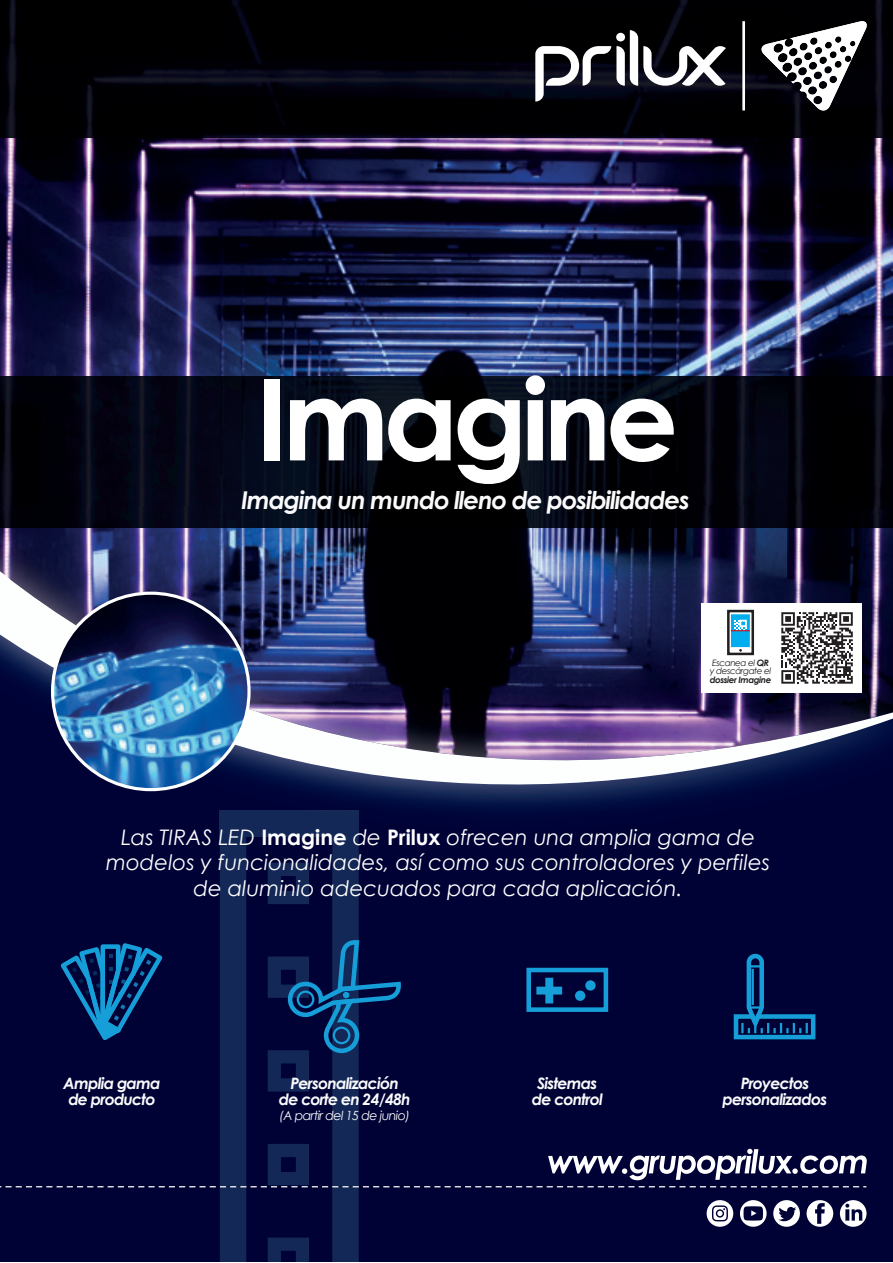
<style>
.page{position:relative;width:893px;height:1263px;background:#fff}
.page>*{position:absolute;margin:0;border:0;box-sizing:border-box;transform-origin:0 0}
.t1{font:700 113.4px "Century Gothic";letter-spacing:-.05em;color:#fff}
.t2{font:italic 700 24.6px "Century Gothic";letter-spacing:-.05em;color:#fbfbfc}
.t3{font:italic 21.45px/25.7px "Century Gothic";color:#fff;text-align:center}
.t4{font:italic 700 15.75px/15.8px "Century Gothic";letter-spacing:-.05em;color:#fbfbfc;text-align:center}
.t5{font:italic 12.6px "Century Gothic";letter-spacing:-.05em;color:#fbfbfc}
.t6{font:italic 8.85px/8.9px "Century Gothic";letter-spacing:-.05em;color:#231f20}
.t7{font:italic 700 8.85px "Century Gothic";letter-spacing:-.05em;color:#231f20}
.s1{font-weight:700}
.s2{font-weight:700;font-style:normal}
</style>
<div class="page">
<div style="left:0;top:579px;width:893px;height:683px;background:#000236"></div>
<img style="left:0;top:0;width:893px;height:528px">
<svg style="left:535px;top:30px;width:191px;height:72px"></svg>
<svg style="left:760px;top:21px;width:108px;height:91px"></svg>
<hr style="left:742px;top:21px;width:3px;height:89px;background:#fff">
<svg style="left:220px;top:836px;width:139px;height:426px"></svg>
<div style="left:526px;top:968px;width:82px;height:44px;border:5px solid #169ed9"></div>
<svg style="left:575px;top:980px;width:21px;height:21px"></svg>
<svg style="left:536px;top:978px;width:26px;height:25px"></svg>
<svg style="left:268px;top:938px;width:133px;height:153px"></svg>
<svg style="left:60px;top:943px;width:103px;height:97px"></svg>
<svg style="left:733px;top:953px;width:83px;height:87px"></svg>
<img style="left:0;top:528px;width:520px;height:29px">
<img style="left:520px;top:528px;width:267px;height:29px">
<img style="left:787px;top:528px;width:106px;height:29px">
<div style="left:220px;top:825px;width:139px;height:11px;background:#132856"></div>
<img style="left:0;top:557px;width:893px;height:268px">
<img style="left:53px;top:593px;width:196px;height:197px;border-radius:98px">
<div style="left:701px;top:603px;width:161px;height:90px;background:#fff"></div>
<svg style="left:781px;top:612px;width:72px;height:72px"></svg>
<div style="left:727px;top:610px;width:27px;height:45px;border:3px solid #231f20"></div>
<svg style="left:731px;top:614px;width:19px;height:38px"></svg>
<svg style="left:0;top:1144px;width:867px;height:43px"></svg>
<svg style="left:740px;top:1200px;width:27px;height:27px"></svg>
<svg style="left:773px;top:1200px;width:27px;height:27px"></svg>
<svg style="left:807px;top:1200px;width:26px;height:27px"></svg>
<svg style="left:707px;top:1200px;width:26px;height:27px"></svg>
<svg style="left:840px;top:1200px;width:26px;height:27px"></svg>
<h1 class="t1" style="left:256px;top:333px;width:423px">Imagine</h1>
<p class="t2" style="left:241px;top:481px;width:450px">Imagina un mundo lleno de posibilidades</p>
<p class="t6" style="left:710px;top:658px;width:63px">Escanea el <span class="s1">QR </span>y descárgate el</p>
<p class="t7" style="left:710px;top:673px;width:63px">dossier Imagine</p>
<p class="t3" style="left:106px;top:824px;width:665px">Las TIRAS LED <span class="s2">Imagine</span> de <span class="s2">Prilux</span> ofrecen una amplia gama de modelos y funcionalidades, así como sus controladores y perfiles de aluminio adecuados para cada aplicación.</p>
<p class="t4" style="left:63px;top:1074px;width:99px">Amplia gama de producto</p>
<p class="t4" style="left:279px;top:1074px;width:133px">Personalización de corte en 24/48h</p>
<p class="t5" style="left:279px;top:1107px;width:132px">(A partir del 15 de junio)</p>
<p class="t4" style="left:532px;top:1074px;width:73px">Sistemas de control</p>
<p class="t4" style="left:723px;top:1074px;width:106px">Proyectos personalizados</p>
</div>
